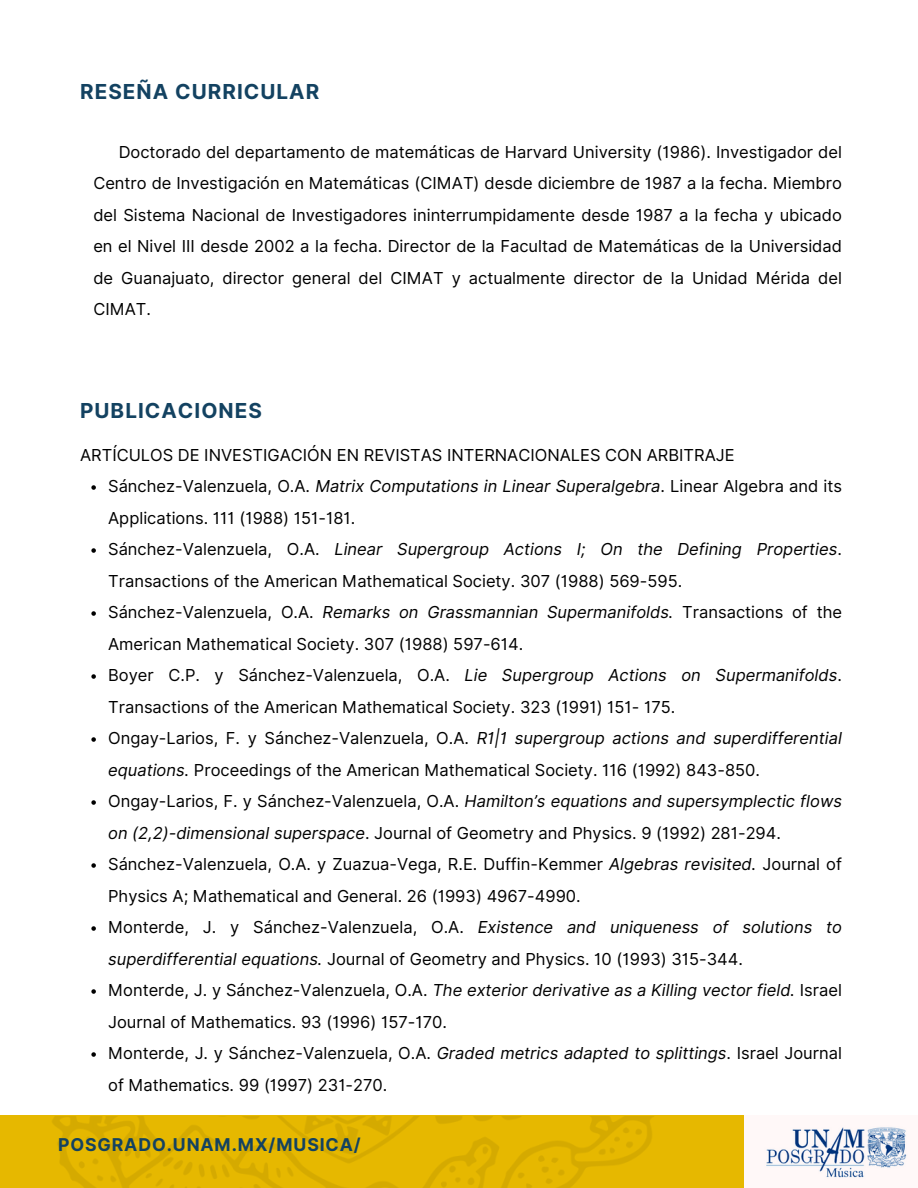
<style>
.page{position:relative;width:918px;height:1188px;background:#fff}
.page>*{position:absolute;margin:0;border:0;box-sizing:border-box;transform-origin:0 0}
.t1{font:700 20.7px "Inter";letter-spacing:.05em;color:#134261}
.t2{font:700 17.7px "Inter";letter-spacing:.05em;color:#134261}
.t3{font:16.5px/31.5px "Inter";color:#000}
.s1{font-style:italic}
</style>
<div class="page">
<svg style="left:0;top:1115px;width:918px;height:73px;background:#e2b500"></svg>
<img style="left:745px;top:1115px;width:173px;height:73px">
<svg style="left:91px;top:485px;width:5px;height:5px"></svg>
<svg style="left:91px;top:548px;width:5px;height:5px"></svg>
<svg style="left:91px;top:611px;width:5px;height:5px"></svg>
<svg style="left:91px;top:674px;width:5px;height:5px"></svg>
<svg style="left:91px;top:737px;width:5px;height:5px"></svg>
<svg style="left:91px;top:800px;width:5px;height:5px"></svg>
<svg style="left:91px;top:863px;width:5px;height:5px"></svg>
<svg style="left:91px;top:926px;width:5px;height:5px"></svg>
<svg style="left:91px;top:989px;width:5px;height:5px"></svg>
<svg style="left:91px;top:1052px;width:5px;height:5px"></svg>
<p class="t1" style="left:80px;top:79px;width:241px">RESEÑA CURRICULAR</p>
<p class="t3" style="left:93px;top:136px;width:750px;text-align:justify;text-indent:25px">Doctorado del departamento de matemáticas de Harvard University (1986). Investigador del Centro de Investigación en Matemáticas (CIMAT) desde diciembre de 1987 a la fecha. Miembro del Sistema Nacional de Investigadores ininterrumpidamente desde 1987 a la fecha y ubicado en el Nivel III desde 2002 a la fecha. Director de la Facultad de Matemáticas de la Universidad de Guanajuato, director general del CIMAT y actualmente director de la Unidad Mérida del CIMAT.</p>
<p class="t1" style="left:80px;top:398px;width:183px">PUBLICACIONES</p>
<p class="t3" style="left:80px;top:439px;width:656px">ARTÍCULOS DE INVESTIGACIÓN EN REVISTAS INTERNACIONALES CON ARBITRAJE</p>
<p class="t3" style="left:108px;top:470px;width:735px">Sánchez-Valenzuela, O.A. <span class="s1">Matrix Computations in Linear Superalgebra</span>. Linear Algebra and its<br>Applications. 111 (1988) 151-181.</p>
<p class="t3" style="left:108px;top:533px;width:735px">Sánchez-Valenzuela, O.A. <span class="s1">Linear Supergroup Actions I; On the Defining Properties</span>.<br>Transactions of the American Mathematical Society. 307 (1988) 569-595.</p>
<p class="t3" style="left:108px;top:596px;width:735px">Sánchez-Valenzuela, O.A. <span class="s1">Remarks on Grassmannian Supermanifolds.</span> Transactions of the<br>American Mathematical Society. 307 (1988) 597-614.</p>
<p class="t3" style="left:108px;top:659px;width:735px">Boyer C.P. y Sánchez-Valenzuela, O.A. <span class="s1">Lie Supergroup Actions on Supermanifolds</span>.<br>Transactions of the American Mathematical Society. 323 (1991) 151- 175.</p>
<p class="t3" style="left:108px;top:722px;width:735px">Ongay-Larios, F. y Sánchez-Valenzuela, O.A. <span class="s1">R1|1 supergroup actions and superdifferential equations.</span> Proceedings of the American Mathematical Society. 116 (1992) 843-850.</p>
<p class="t3" style="left:108px;top:785px;width:735px">Ongay-Larios, F. y Sánchez-Valenzuela, O.A. <span class="s1">Hamilton’s equations and supersymplectic flows on (2,2)-dimensional superspace</span>. Journal of Geometry and Physics. 9 (1992) 281-294.</p>
<p class="t3" style="left:108px;top:848px;width:735px">Sánchez-Valenzuela, O.A. y Zuazua-Vega, R.E. Duffin-Kemmer <span class="s1">Algebras revisited.</span> Journal of<br>Physics A; Mathematical and General. 26 (1993) 4967-4990.</p>
<p class="t3" style="left:108px;top:911px;width:735px">Monterde, J. y Sánchez-Valenzuela, O.A. <span class="s1">Existence and uniqueness of solutions to superdifferential equations.</span> Journal of Geometry and Physics. 10 (1993) 315-344.</p>
<p class="t3" style="left:108px;top:974px;width:735px">Monterde, J. y Sánchez-Valenzuela, O.A. <span class="s1">The exterior derivative as a Killing vector field.</span> Israel<br>Journal of Mathematics. 93 (1996) 157-170.</p>
<p class="t3" style="left:108px;top:1037px;width:735px">Monterde, J. y Sánchez-Valenzuela, O.A. <span class="s1">Graded metrics adapted to splittings</span>. Israel Journal of Mathematics. 99 (1997) 231-270.</p>
<p class="t2" style="left:58px;top:1134px;width:304px">POSGRADO.UNAM.MX/MUSICA/</p>
</div>
